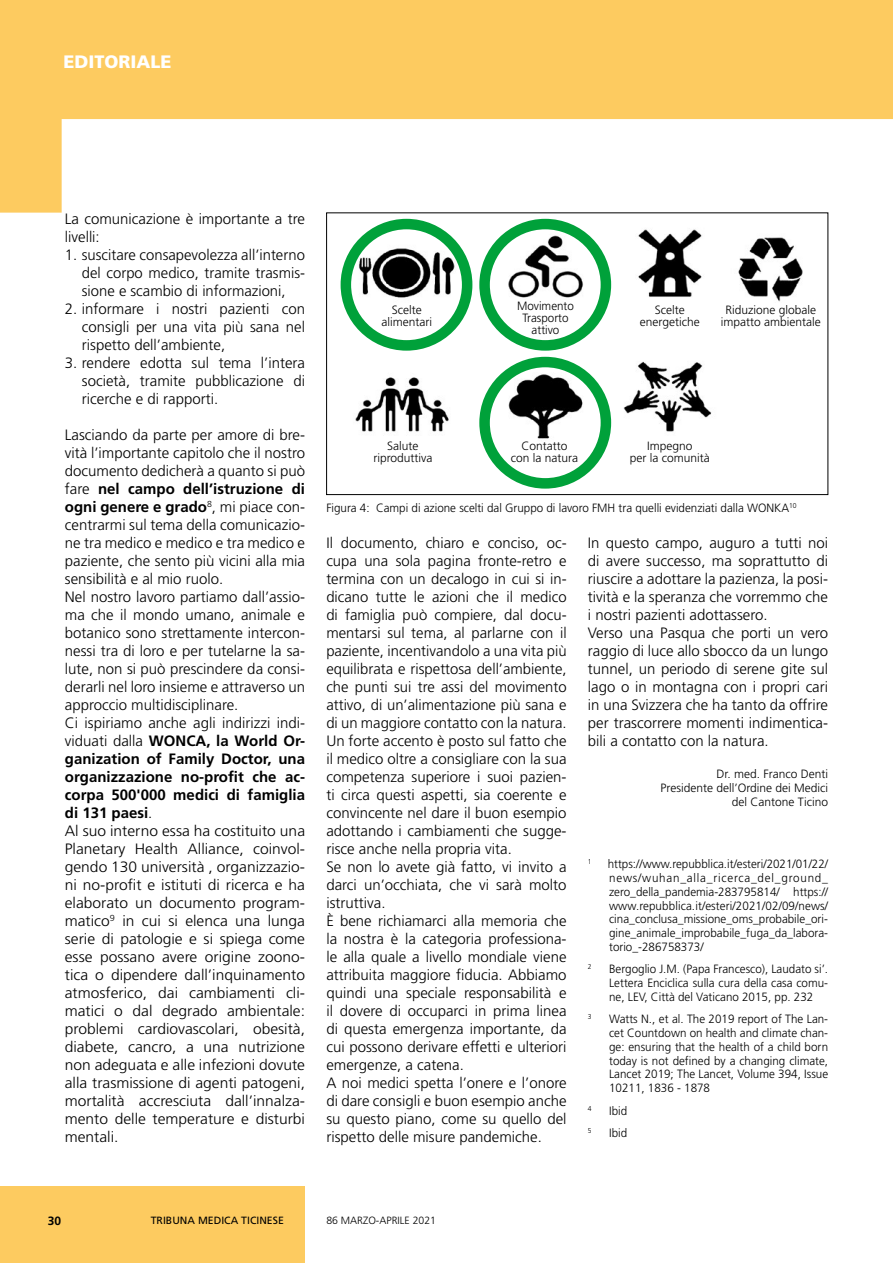
<style>
.page{position:relative;width:893px;height:1263px;background:#fff}
.page>*{position:absolute;margin:0;border:0;box-sizing:border-box;transform-origin:0 0}
.t1{font:900 18px "Frutiger";color:#fff}
.t2{font:300 15px/18px "Frutiger";color:#000}
.t3{font:300 12px/13.8px "Frutiger";color:#000;text-align:center}
.t4{font:700 12px "Frutiger";color:#000}
.t5{font:10.5px "Frutiger";color:#000}
.t6{font:300 10.5px "Frutiger";color:#000}
.t7{font:300 7.05px "Frutiger";color:#000}
.s1{font-weight:700}
</style>
<div class="page">
<div style="left:0;top:1186px;width:305px;height:77px;background:#fdcb60"></div>
<svg style="left:0;top:0;width:893px;height:213px;fill:#fdcb60"></svg>
<img style="left:340px;top:218px;width:463px;height:271px">
<div style="left:326px;top:213px;width:502px;height:282px;border:1px solid #000"></div>
<div style="left:341px;top:219px;width:131px;height:132px;border:10px solid #00a13a;border-radius:50%"></div>
<div style="left:479px;top:219px;width:132px;height:132px;border:10px solid #00a13a;border-radius:50%"></div>
<div style="left:479px;top:357px;width:132px;height:132px;border:10px solid #00a13a;border-radius:50%"></div>
<p class="t1" style="left:63px;top:51px;width:110px">EDITORIALE</p>
<p class="t2" style="left:65px;top:210px;width:242px">La comunicazione è importante a tre livelli:</p>
<p class="t2" style="left:82px;top:246px;width:225px;text-align:justify;text-indent:-17px">1. suscitare consapevolezza all’interno del corpo medico, tramite trasmis&shy;sione e scambio di informazioni,</p>
<p class="t2" style="left:82px;top:300px;width:225px;text-align:justify;text-indent:-17px">2. informare i nostri pazienti con consigli per una vita più sana nel rispetto dell’ambiente,</p>
<p class="t2" style="left:82px;top:354px;width:225px;text-align:justify;text-indent:-17px">3. rendere edotta sul tema l’intera società, tramite pubblicazione di ricerche e di rapporti.</p>
<p class="t2" style="left:65px;top:426px;width:242px">Lasciando da parte per amore di bre&shy;vità l’importante capitolo che il nostro documento dedicherà a quanto si può fare <span class="s1">nel campo dell’istruzione di ogni genere e grado</span><sup>8</sup>, mi piace con&shy;centrarmi sul tema della comunicazio&shy;ne tra medico e medico e tra medico e paziente, che sento più vicini alla mia sensibilità e al mio ruolo.<br>Nel nostro lavoro partiamo dall’assio&shy;ma che il mondo umano, animale e botanico sono strettamente intercon&shy;nessi tra di loro e per tutelarne la sa&shy;lute, non si può prescindere da consi&shy;derarli nel loro insieme e attraverso un approccio multidisciplinare.<br>Ci ispiriamo anche agli indirizzi indi&shy;viduati dalla <span class="s1">WONCA, la World Or&shy;ganization of Family Doctor, una organizzazione no-profit che ac&shy;corpa 500'000 medici di famiglia di 131 paesi</span>.<br>Al suo interno essa ha costituito una Planetary Health Alliance, coinvol&shy;gendo 130 università , organizzazio&shy;ni no-profit e istituti di ricerca e ha elaborato un documento program&shy;matico<sup>9</sup> in cui si elenca una lunga serie di patologie e si spiega come esse possano avere origine zoono&shy;tica o dipendere dall’inquinamento atmosferico, dai cambiamenti cli&shy;matici o dal degrado ambientale: problemi cardiovascolari, obesità, diabete, cancro, a una nutrizione non adeguata e alle infezioni dovute alla trasmissione di agenti patogeni, mortalità accresciuta dall’innalza&shy;mento delle temperature e disturbi mentali.</p>
<p class="t3" style="left:381px;top:304px;width:52px;line-height:12px">Scelte alimentari</p>
<p class="t3" style="left:373px;top:440px;width:61px;line-height:12px">Salute riproduttiva</p>
<p class="t3" style="left:517px;top:300px;width:58px;line-height:12px">Movimento<br>Trasporto attivo</p>
<p class="t3" style="left:511px;top:440px;width:69px;line-height:12px">Contatto con la natura</p>
<p class="t3" style="left:640px;top:304px;width:61px;line-height:12px">Scelte energetiche</p>
<p class="t3" style="left:721px;top:304px;width:101px;line-height:12px">Riduzione globale impatto ambientale</p>
<p class="t3" style="left:630px;top:440px;width:82px;line-height:12px">Impegno<br>per la comunità</p>
<p class="t3" style="left:326px;top:501px;width:472px">Figura 4: Campi di azione scelti dal Gruppo di lavoro FMH tra quelli evidenziati dalla WONKA<sup>10</sup></p>
<p class="t2" style="left:326px;top:534px;width:242px">Il documento, chiaro e conciso, oc&shy;cupa una sola pagina fronte-retro e termina con un decalogo in cui si in&shy;dicano tutte le azioni che il medico di famiglia può compiere, dal docu&shy;mentarsi sul tema, al parlarne con il paziente, incentivandolo a una vita più equilibrata e rispettosa dell’ambiente, che punti sui tre assi del movimento attivo, di un’alimentazione più sana e di un maggiore contatto con la natura.<br>Un forte accento è posto sul fatto che il medico oltre a consigliare con la sua competenza superiore i suoi pazien&shy;ti circa questi aspetti, sia coerente e convincente nel dare il buon esempio adottando i cambiamenti che sugge&shy;risce anche nella propria vita.<br>Se non lo avete già fatto, vi invito a darci un’occhiata, che vi sarà molto istruttiva.<br>È bene richiamarci alla memoria che la nostra è la categoria professiona&shy;le alla quale a livello mondiale viene attribuita maggiore fiducia. Abbiamo quindi una speciale responsabilità e il dovere di occuparci in prima linea di questa emergenza importante, da cui possono derivare effetti e ulteriori emergenze, a catena.<br>A noi medici spetta l’onere e l’onore di dare consigli e buon esempio anche su questo piano, come su quello del rispetto delle misure pandemiche.</p>
<p class="t2" style="left:588px;top:534px;width:242px">In questo campo, auguro a tutti noi di avere successo, ma soprattutto di riuscire a adottare la pazienza, la posi&shy;tività e la speranza che vorremmo che i nostri pazienti adottassero.<br>Verso una Pasqua che porti un vero raggio di luce allo sbocco da un lungo tunnel, un periodo di serene gite sul lago o in montagna con i propri cari in una Svizzera che ha tanto da offrire per trascorrere momenti indimentica&shy;bili a contatto con la natura.</p>
<p class="t3" style="left:660px;top:767px;width:169px;text-align:right">Dr. med. Franco Denti<br>Presidente dell’Ordine dei Medici del Cantone Ticino</p>
<p class="t7" style="left:588px;top:858px;width:5px">1</p>
<p class="t3" style="left:608px;top:857px;width:222px;text-align:justify">https://www.repubblica.it/esteri/2021/01/22/ news/wuhan_alla_ricerca_del_ground_ zero_della_pandemia-283795814/ https:// www.repubblica.it/esteri/2021/02/09/news/ cina_conclusa_missione_oms_probabile_ori&shy;gine_animale_improbabile_fuga_da_labora&shy;torio_-286758373/</p>
<p class="t7" style="left:588px;top:963px;width:5px">2</p>
<p class="t3" style="left:609px;top:962px;width:220px;text-align:justify">Bergoglio J.M. (Papa Francesco), Laudato si’.<br>Lettera Enciclica sulla cura della casa comu&shy;ne, LEV, Città del Vaticano 2015, pp. 232</p>
<p class="t7" style="left:588px;top:1013px;width:5px">3</p>
<p class="t3" style="left:609px;top:1012px;width:220px;text-align:justify">Watts N., et al. The 2019 report of The Lan&shy;cet Countdown on health and climate chan&shy;ge: ensuring that the health of a child born today is not defined by a changing climate, Lancet 2019; The Lancet, Volume 394, Issue 10211, 1836 - 1878</p>
<p class="t7" style="left:588px;top:1104px;width:5px">4</p>
<p class="t3" style="left:609px;top:1104px;width:20px">Ibid</p>
<p class="t7" style="left:588px;top:1126px;width:5px">5</p>
<p class="t3" style="left:609px;top:1126px;width:20px">Ibid</p>
<p class="t4" style="left:48px;top:1214px;width:15px">30</p>
<p class="t5" style="left:151px;top:1214px;width:135px">TRIBUNA MEDICA TICINESE</p>
<p class="t6" style="left:326px;top:1214px;width:111px">86 MARZO-APRILE 2021</p>
</div>
